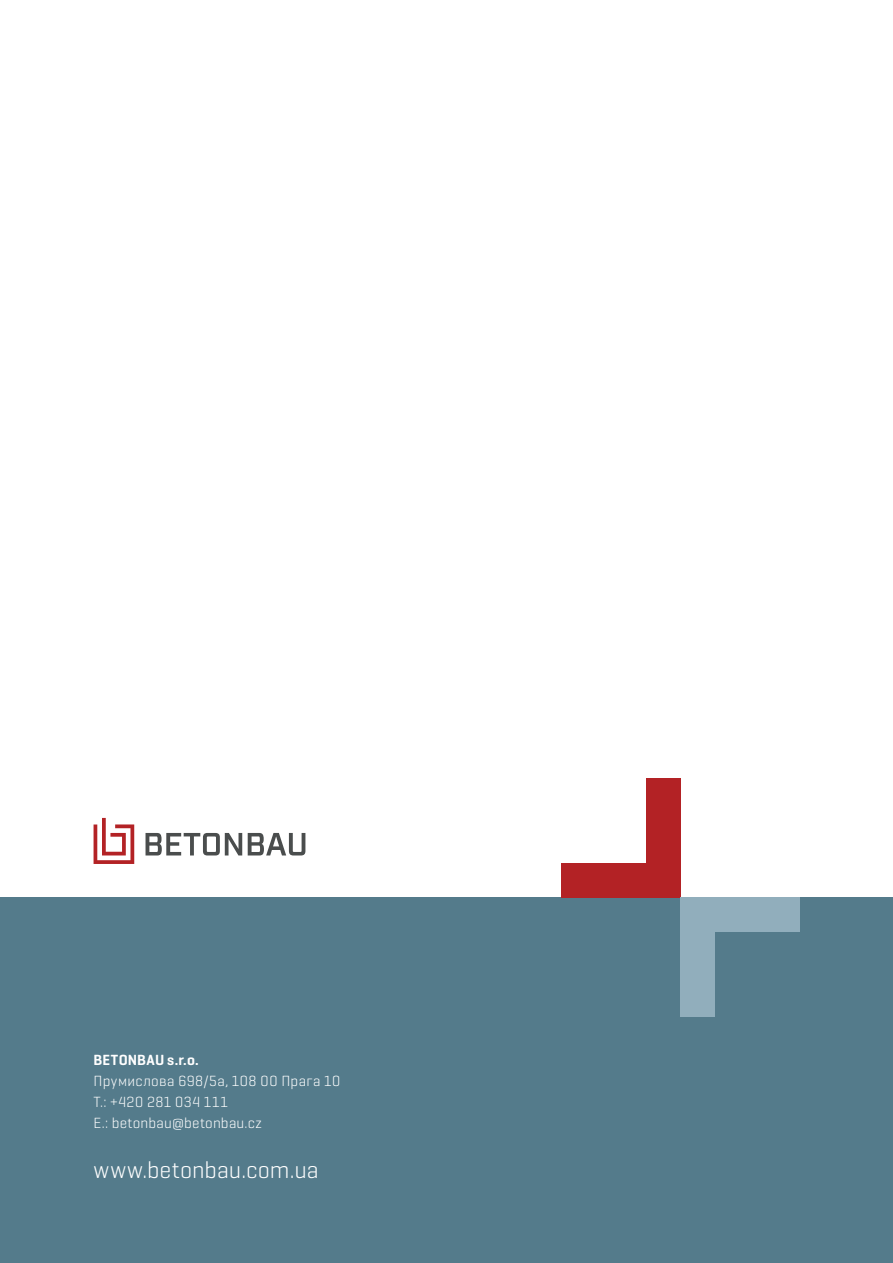
<style>
.page{position:relative;width:893px;height:1263px;background:#fff}
.page>*{position:absolute;margin:0;border:0;box-sizing:border-box;transform-origin:0 0}
.t1{font:300 24px "Geogrotesque Cyr";color:#fff}
.t2{font:300 15px/21px "Geogrotesque Cyr";letter-spacing:.02em;color:#fff}
.t3{font:600 15px "Geogrotesque Cyr";letter-spacing:.015em;color:#fff}
</style>
<div class="page">
<div style="left:0;top:897px;width:893px;height:366px;background:#547b8b"></div>
<div style="left:646px;top:778px;width:34px;height:119px;background:#b32225"></div>
<div style="left:561px;top:863px;width:119px;height:34px;background:#b32225"></div>
<div style="left:680px;top:897px;width:34px;height:119px;background:#91aebc"></div>
<div style="left:680px;top:897px;width:119px;height:34px;background:#91aebc"></div>
<svg style="left:94px;top:818px;width:40px;height:46px"></svg>
<svg style="left:146px;top:833px;width:96px;height:22px"></svg>
<svg style="left:248px;top:833px;width:57px;height:22px"></svg>
<p class="t3" style="left:94px;top:1051px;width:107px">BETONBAU s.r.o.</p>
<p class="t2" style="left:94px;top:1070px;width:249px">Прумислова 698/5а, 108 00 Прага 10<br>Т.: +420 281 034 111<br>Е.: betonbau@betonbau.cz</p>
<h1 class="t1" style="left:94px;top:1155px;width:227px">www.betonbau.com.ua</h1>
</div>
